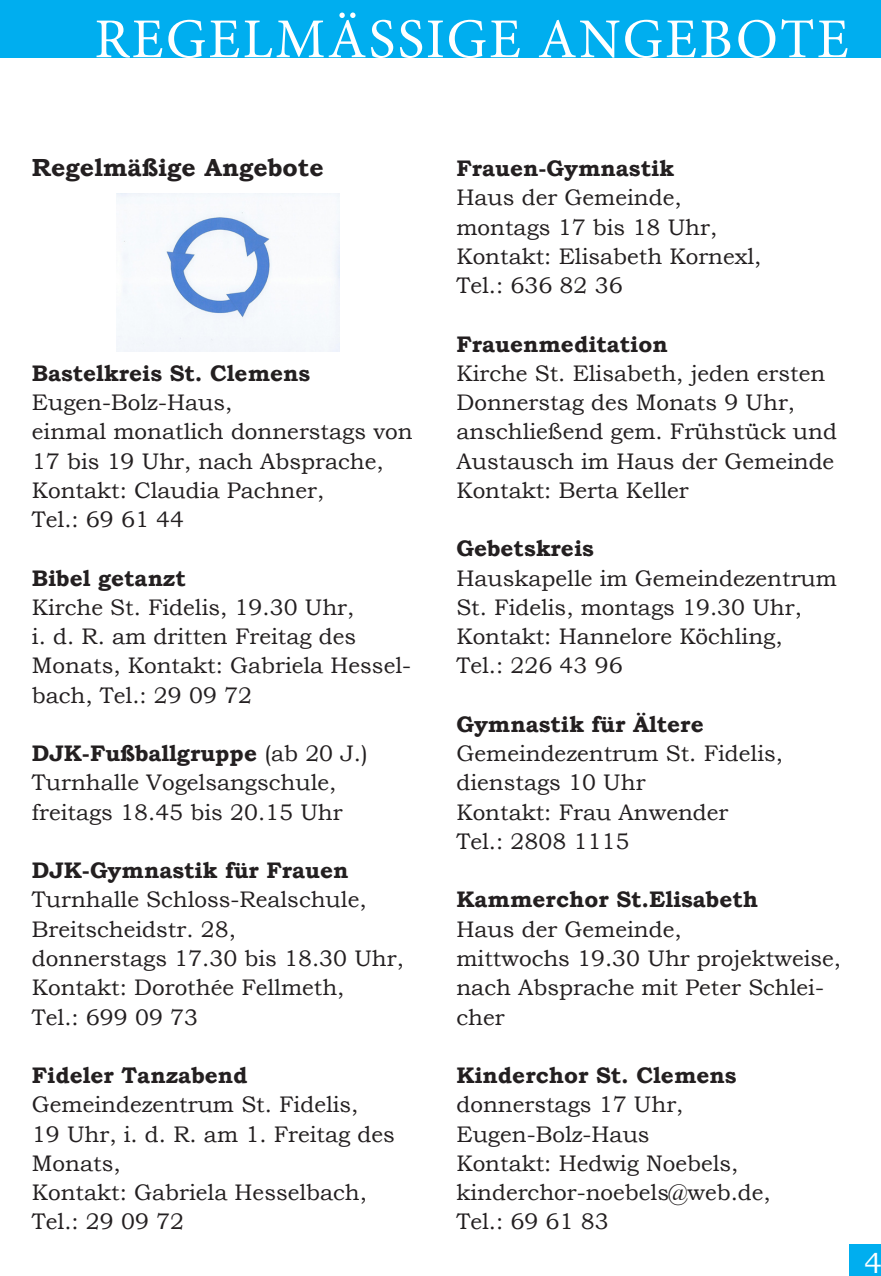
<style>
.page{position:relative;width:881px;height:1276px;background:#fff}
.page>*{position:absolute;margin:0;border:0;box-sizing:border-box;transform-origin:0 0}
.t1{font:56.25px "Minion Pro";letter-spacing:.04em;color:#fff}
.t2{font:29.25px "Bookman Old Style";color:#fff}
.Fließtext{font:700 24.75px "Bookman Old Style";color:#231f20}
.Fließtext-2{font:22.5px/29.2px "Bookman Old Style";color:#231f20}
.Fließtext-3{font:700 22.5px "Bookman Old Style";color:#231f20}
.s1{font-weight:400}
</style>
<div class="page">
<div style="left:848px;top:1244px;width:32px;height:32px;background:#00aeef"></div>
<div style="left:0;top:0;width:880px;height:57px;background:#00aeef"></div>
<img style="left:116px;top:193px;width:224px;height:158px">
<h1 class="t1" style="left:94px;top:2px;width:755px">REGELMÄSSIGE ANGEBOTE</h1>
<p class="Fließtext" style="left:32px;top:150px;width:293px">Regelmäßige Angebote</p>
<p class="Fließtext-3" style="left:32px;top:357px;width:280px">Bastelkreis St. Clemens</p>
<p class="Fließtext-2" style="left:32px;top:388px;width:202px">Eugen-Bolz-Haus,</p>
<p class="Fließtext-2" style="left:32px;top:417px;width:382px">einmal monatlich donnerstags von<br>17 bis 19 Uhr, nach Absprache,</p>
<p class="Fließtext-2" style="left:32px;top:475px;width:294px">Kontakt: Claudia Pachner,</p>
<p class="Fließtext-2" style="left:32px;top:505px;width:154px">Tel.: 69 61 44</p>
<p class="Fließtext-3" style="left:32px;top:561px;width:155px">Bibel getanzt</p>
<p class="Fließtext-2" style="left:32px;top:592px;width:324px">Kirche St. Fidelis, 19.30 Uhr,</p>
<p class="Fließtext-2" style="left:32px;top:622px;width:380px">i. d. R. am dritten Freitag des<br>Monats, Kontakt: Gabriela Hessel&shy;bach, Tel.: 29 09 72</p>
<p class="Fließtext-3" style="left:32px;top:737px;width:337px">DJK-Fußballgruppe <span class="s1">(ab 20 J.)</span></p>
<p class="Fließtext-2" style="left:32px;top:768px;width:306px">Turnhalle Vogelsangschule,</p>
<p class="Fließtext-2" style="left:32px;top:797px;width:312px">freitags 18.45 bis 20.15 Uhr</p>
<p class="Fließtext-3" style="left:32px;top:854px;width:318px">DJK-Gymnastik für Frauen</p>
<p class="Fließtext-2" style="left:32px;top:885px;width:336px">Turnhalle Schloss-Realschule,<br>Breitscheidstr. 28,</p>
<p class="Fließtext-2" style="left:32px;top:943px;width:373px">donnerstags 17.30 bis 18.30 Uhr,<br>Kontakt: Dorothée Fellmeth,</p>
<p class="Fließtext-2" style="left:32px;top:1002px;width:168px">Tel.: 699 09 73</p>
<p class="Fließtext-3" style="left:32px;top:1059px;width:217px">Fideler Tanzabend</p>
<p class="Fließtext-2" style="left:32px;top:1090px;width:328px">Gemeindezentrum St. Fidelis,</p>
<p class="Fließtext-2" style="left:32px;top:1119px;width:364px">19 Uhr, i. d. R. am 1. Freitag des<br>Monats,</p>
<p class="Fließtext-2" style="left:32px;top:1177px;width:336px">Kontakt: Gabriela Hesselbach,</p>
<p class="Fließtext-2" style="left:32px;top:1207px;width:154px">Tel.: 29 09 72</p>
<p class="Fließtext-3" style="left:456px;top:152px;width:219px">Frauen-Gymnastik</p>
<p class="Fließtext-2" style="left:456px;top:183px;width:226px">Haus der Gemeinde,</p>
<p class="Fließtext-2" style="left:456px;top:212px;width:262px">montags 17 bis 18 Uhr,</p>
<p class="Fließtext-2" style="left:456px;top:241px;width:306px">Kontakt: Elisabeth Kornexl,</p>
<p class="Fließtext-2" style="left:456px;top:271px;width:168px">Tel.: 636 82 36</p>
<p class="Fließtext-3" style="left:456px;top:327px;width:213px">Frauenmeditation</p>
<p class="Fließtext-2" style="left:456px;top:358px;width:370px">Kirche St. Elisabeth, jeden ersten<br>Donnerstag des Monats 9 Uhr,</p>
<p class="Fließtext-2" style="left:456px;top:417px;width:382px">anschließend gem. Frühstück und<br>Austausch im Haus der Gemeinde</p>
<p class="Fließtext-2" style="left:456px;top:475px;width:234px">Kontakt: Berta Keller</p>
<p class="Fließtext-3" style="left:456px;top:532px;width:139px">Gebetskreis</p>
<p class="Fließtext-2" style="left:456px;top:563px;width:382px">Hauskapelle im Gemeindezentrum<br>St. Fidelis, montags 19.30 Uhr,</p>
<p class="Fließtext-2" style="left:456px;top:622px;width:327px">Kontakt: Hannelore Köchling,</p>
<p class="Fließtext-2" style="left:456px;top:651px;width:168px">Tel.: 226 43 96</p>
<p class="Fließtext-3" style="left:456px;top:708px;width:249px">Gymnastik für Ältere</p>
<p class="Fließtext-2" style="left:456px;top:739px;width:328px">Gemeindezentrum St. Fidelis, dienstags 10 Uhr</p>
<p class="Fließtext-2" style="left:456px;top:797px;width:273px">Kontakt: Frau Anwender</p>
<p class="Fließtext-2" style="left:456px;top:826px;width:174px">Tel.: 2808 1115</p>
<p class="Fließtext-3" style="left:456px;top:883px;width:303px">Kammerchor St.Elisabeth</p>
<p class="Fließtext-2" style="left:456px;top:914px;width:226px">Haus der Gemeinde,</p>
<p class="Fließtext-2" style="left:456px;top:943px;width:386px">mittwochs 19.30 Uhr projektweise,</p>
<p class="Fließtext-2" style="left:456px;top:973px;width:369px">nach Absprache mit Peter Schlei&shy;cher</p>
<p class="Fließtext-3" style="left:456px;top:1059px;width:281px">Kinderchor St. Clemens</p>
<p class="Fließtext-2" style="left:456px;top:1090px;width:228px">donnerstags 17 Uhr,</p>
<p class="Fließtext-2" style="left:456px;top:1119px;width:195px">Eugen-Bolz-Haus</p>
<p class="Fließtext-2" style="left:456px;top:1148px;width:283px">Kontakt: Hedwig Noebels,</p>
<p class="Fließtext-2" style="left:456px;top:1177px;width:316px">kinderchor-noebels@web.de,</p>
<p class="Fließtext-2" style="left:456px;top:1207px;width:154px">Tel.: 69 61 83</p>
<h2 class="t2" style="left:863px;top:1244px;width:20px">4</h2>
</div>
